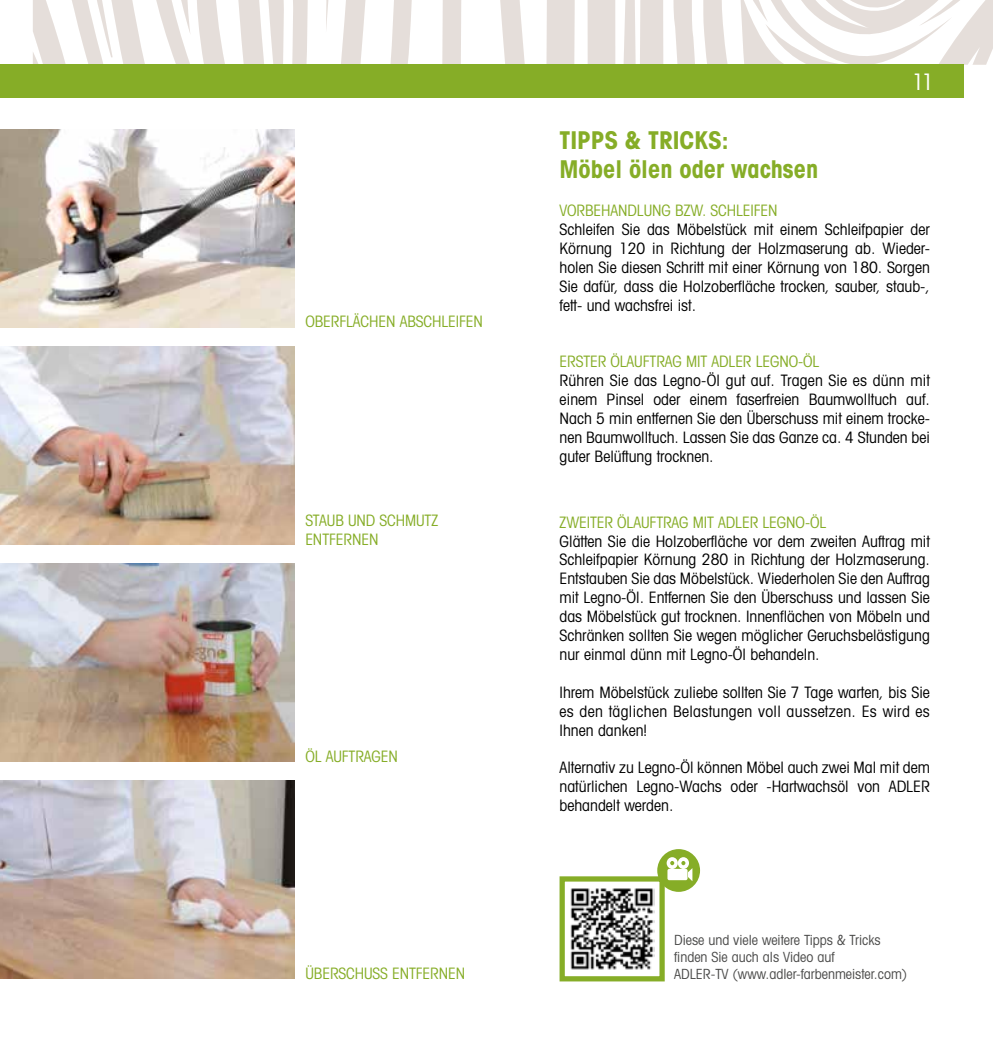
<style>
.page{position:relative;width:993px;height:1042px;background:#fff}
.page>*{position:absolute;margin:0;border:0;box-sizing:border-box;transform-origin:0 0}
.t1{font:700 condensed 24.5px/29.4px "Avant Garde";color:#86ad27}
.t2{font:condensed 22.75px "Avant Garde";color:#fff}
.t3{font:condensed 15.75px/18.9px "Avant Garde";color:#000;text-align:justify}
.t4{font:condensed 15.75px/18.9px "Avant Garde";letter-spacing:-.005em;color:#86ad27}
.t5{font:condensed 14px/16.8px "Avant Garde";color:#4a4a49}
</style>
<div class="page">
<svg style="left:157px;top:0;width:835px;height:65px"></svg>
<div style="left:0;top:65px;width:962px;height:33px;background:#86ad27"></div>
<img style="left:0;top:129px;width:294px;height:198px">
<img style="left:0;top:346px;width:294px;height:198px">
<img style="left:0;top:563px;width:294px;height:199px">
<img style="left:0;top:780px;width:294px;height:199px">
<img style="left:570px;top:888px;width:84px;height:82px">
<div style="left:559px;top:876px;width:105px;height:105px;border:5px solid #86ad27"></div>
<div style="left:657px;top:849px;width:42px;height:43px;background:#86ad27;border-radius:50%"></div>
<svg style="left:666px;top:857px;width:26px;height:24px"></svg>
<p class="t4" style="left:305px;top:312px;width:179px">OBERFLÄCHEN ABSCHLEIFEN</p>
<p class="t4" style="left:305px;top:510px;width:134px">STAUB UND SCHMUTZ<br>ENTFERNEN</p>
<p class="t4" style="left:305px;top:746px;width:94px">ÖL AUFTRAGEN</p>
<p class="t4" style="left:305px;top:963px;width:161px">ÜBERSCHUSS ENTFERNEN</p>
<h2 class="t2" style="left:911px;top:68px;width:24px">11</h2>
<h1 class="t1" style="left:559px;top:125px;width:260px">TIPPS &amp; TRICKS:<br>Möbel ölen oder wachsen</h1>
<p class="t4" style="left:559px;top:201px;width:220px">VORBEHANDLUNG BZW. SCHLEIFEN</p>
<p class="t3" style="left:559px;top:219px;width:372px">Schleifen Sie das Möbelstück mit einem Schleifpapier der Körnung 120 in Richtung der Holzmaserung ab. Wieder&shy;holen Sie diesen Schritt mit einer Körnung von 180. Sorgen Sie dafür, dass die Holzoberfläche trocken, sauber, staub-, fett- und wachsfrei ist.</p>
<p class="t4" style="left:559px;top:352px;width:261px">ERSTER ÖLAUFTRAG MIT ADLER LEGNO-ÖL</p>
<p class="t3" style="left:559px;top:371px;width:372px">Rühren Sie das Legno-Öl gut auf. Tragen Sie es dünn mit einem Pinsel oder einem faserfreien Baumwolltuch auf.<br>Nach 5 min entfernen Sie den Überschuss mit einem trocke&shy;nen Baumwolltuch. Lassen Sie das Ganze ca. 4 Stunden bei guter Belüftung trocknen.</p>
<p class="t4" style="left:559px;top:512px;width:268px">ZWEITER ÖLAUFTRAG MIT ADLER LEGNO-ÖL</p>
<p class="t3" style="left:559px;top:531px;width:372px">Glätten Sie die Holzoberfläche vor dem zweiten Auftrag mit Schleifpapier Körnung 280 in Richtung der Holzmaserung.<br>Entstauben Sie das Möbelstück. Wiederholen Sie den Auftrag mit Legno-Öl. Entfernen Sie den Überschuss und lassen Sie das Möbelstück gut trocknen. Innenflächen von Möbeln und Schränken sollten Sie wegen möglicher Geruchsbelästigung nur einmal dünn mit Legno-Öl behandeln.</p>
<p class="t3" style="left:559px;top:682px;width:372px">Ihrem Möbelstück zuliebe sollten Sie 7 Tage warten, bis Sie es den täglichen Belastungen voll aussetzen. Es wird es Ihnen danken!</p>
<p class="t3" style="left:559px;top:758px;width:372px">Alternativ zu Legno-Öl können Möbel auch zwei Mal mit dem natürlichen Legno-Wachs oder -Hartwachsöl von ADLER behandelt werden.</p>
<p class="t5" style="left:674px;top:931px;width:235px">Diese und viele weitere Tipps &amp; Tricks finden Sie auch als Video auf<br>ADLER-TV (www.adler-farbenmeister.com)</p>
</div>
